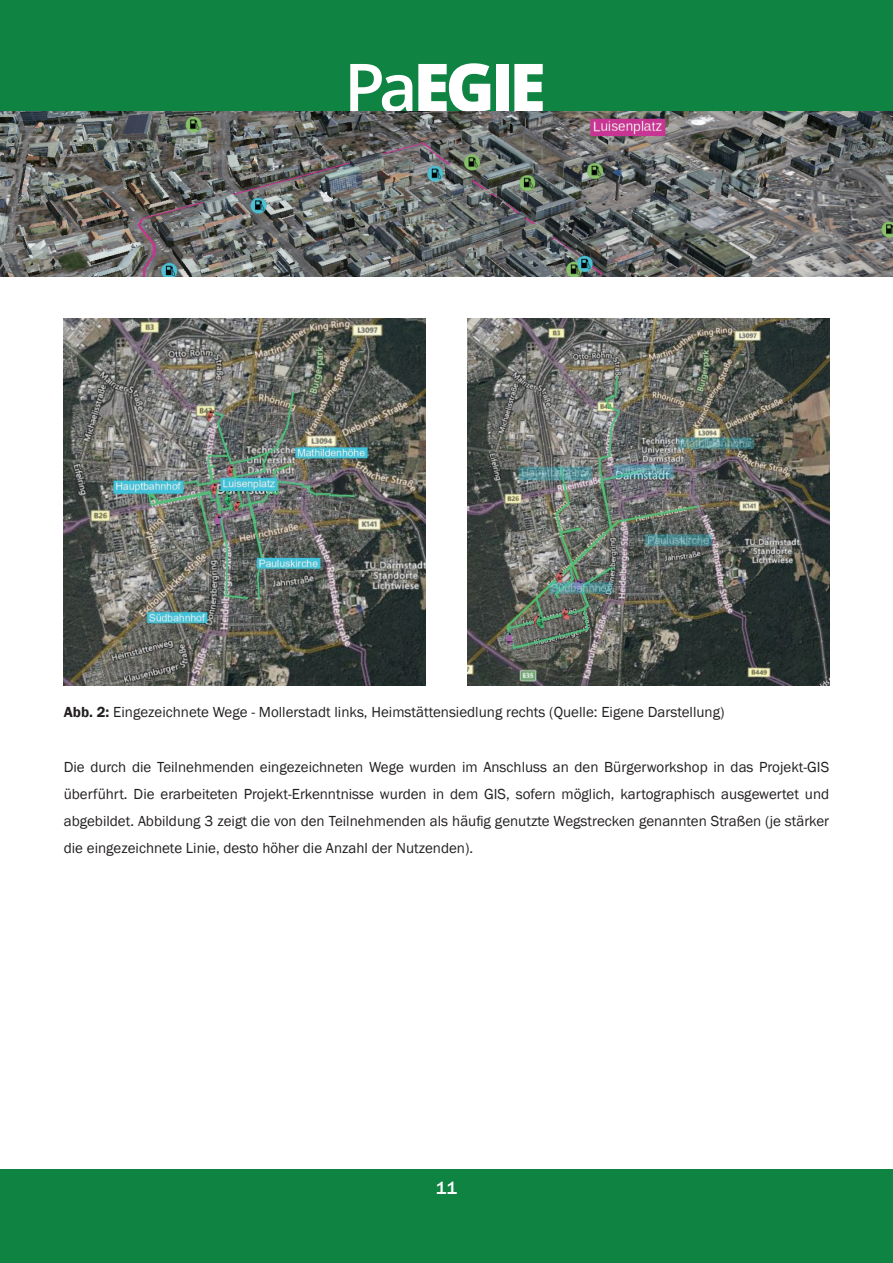
<style>
.page{position:relative;width:893px;height:1263px;background:#fff}
.page>*{position:absolute;margin:0;border:0;box-sizing:border-box;transform-origin:0 0}
.t1{font:800 66.75px "Open Sans";color:#fff}
.t2{font:500 18px "Franklin Gothic";color:#fff}
.t3{font:15px/27px "Franklin Gothic";color:#231f20;text-align:justify}
.s1{font-weight:600}
</style>
<div class="page">
<div style="left:0;top:0;width:893px;height:252px;background:#0f8341"></div>
<div style="left:0;top:1169px;width:893px;height:94px;background:#0f8341"></div>
<img style="left:0;top:112px;width:893px;height:164px">
<img style="left:64px;top:319px;width:361px;height:367px">
<img style="left:468px;top:319px;width:361px;height:367px">
<h1 class="t1" style="left:344px;top:37px;width:203px"><span class="s1">Pa</span>EGIE</h1>
<p class="t3" style="left:64px;top:699px;width:662px"><span class="s1">Abb. 2:</span> Eingezeichnete Wege - Mollerstadt links, Heimstättensiedlung rechts (Quelle: Eigene Darstellung)</p>
<p class="t3" style="left:64px;top:753px;width:767px">Die durch die Teilnehmenden eingezeichneten Wege wurden im Anschluss an den Bürgerworkshop in das Projekt-GIS überführt. Die erarbeiteten Projekt-Erkenntnisse wurden in dem GIS, sofern möglich, kartographisch ausgewertet und abgebildet. Abbildung 3 zeigt die von den Teilnehmenden als häufig genutzte Wegstrecken genannten Straßen (je stärker die eingezeichnete Linie, desto höher die Anzahl der Nutzenden).</p>
<p class="t2" style="left:436px;top:1176px;width:23px">11</p>
</div>
